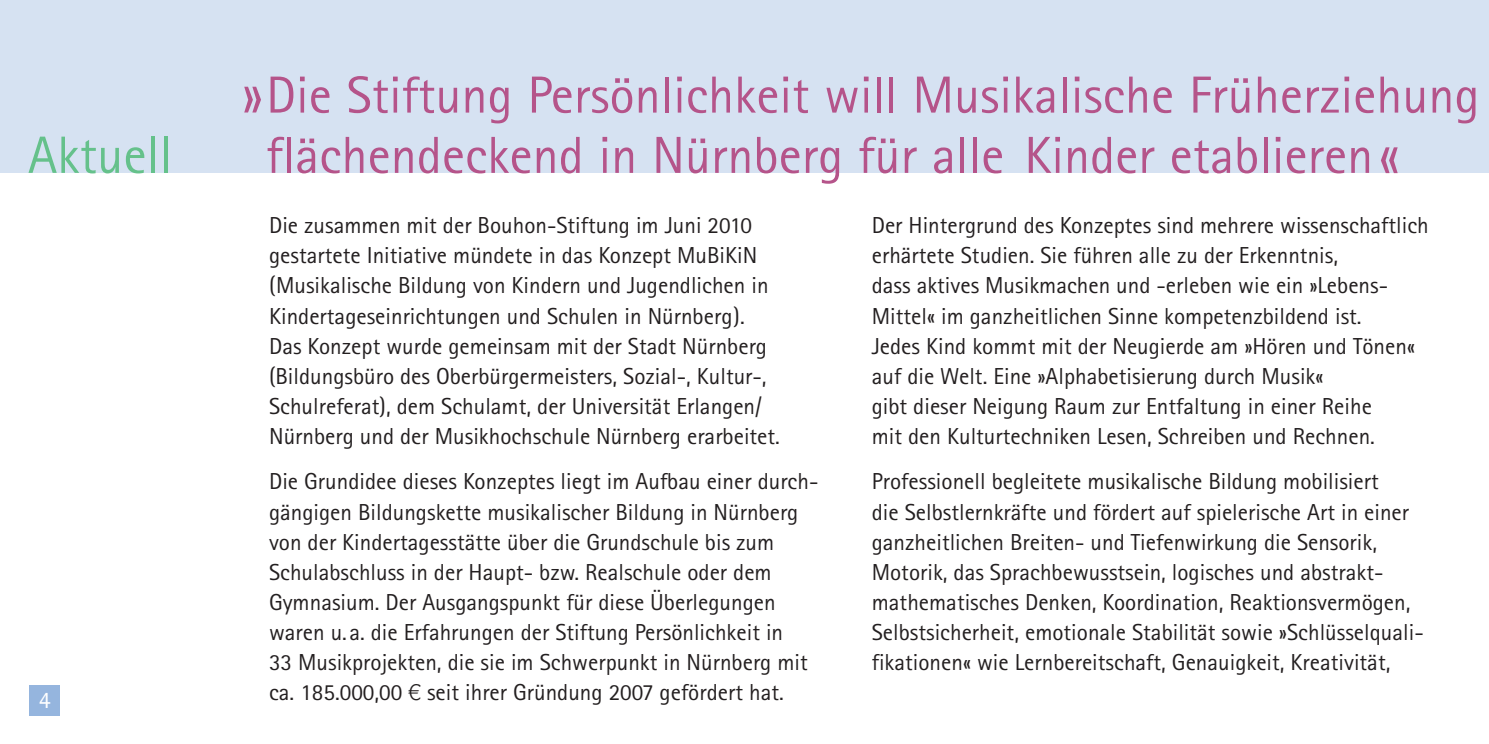
<style>
.page{position:relative;width:1489px;height:744px;background:#fff}
.page>*{position:absolute;margin:0;border:0;box-sizing:border-box;transform-origin:0 0}
.t1{font:52.5px "Rotis Sans Serif";color:#65c18b}
.t2{font:52.25px "Rotis Sans Serif";color:#b5548a}
.t3{font:23.75px "Rotis Sans Serif";color:#fff}
.t4{font:23px/30px "Rotis Sans Serif";color:#231f20}
.s1{font-weight:300;font-size:70px}
.s2{font-family:"LT Euro Money";font-size:22.5px}
</style>
<div class="page">
<div style="left:30px;top:685px;width:30px;height:30px;background:#95b5de"></div>
<div style="left:0;top:1px;width:1488px;height:172px;background:#d6e2f2"></div>
<h2 class="t2" style="left:241px;top:76px;width:1239px"><span class="s1">»</span>Die Stiftung Persönlichkeit will Musikalische Früherziehung</h2>
<h1 class="t1" style="left:28px;top:137px;width:145px">Aktuell</h1>
<h2 class="t2" style="left:266px;top:137px;width:1135px">flächendeckend in Nürnberg für alle Kinder etablieren<span class="s1">«</span></h2>
<p class="t3" style="left:39px;top:691px;width:13px">4</p>
<p class="t4" style="left:269px;top:213px;width:512px">Die zusammen mit der Bouhon-Stiftung im Juni 2010 gestartete Initiative mündete in das Konzept MuBiKiN (Musikalische Bildung von Kindern und Jugendlichen in Kindertageseinrichtungen und Schulen in Nürnberg).<br>Das Konzept wurde gemeinsam mit der Stadt Nürnberg (Bildungsbüro des Oberbürgermeisters, Sozial-, Kultur-, Schulreferat), dem Schulamt, der Universität Erlangen/ Nürnberg und der Musikhochschule Nürnberg erarbeitet.</p>
<p class="t4" style="left:269px;top:469px;width:551px">Die Grundidee dieses Konzeptes liegt im Aufbau einer durch&shy;gängigen Bildungskette musikalischer Bildung in Nürnberg von der Kindertagesstätte über die Grundschule bis zum Schulabschluss in der Haupt- bzw. Realschule oder dem Gymnasium. Der Ausgangspunkt für diese Überlegungen waren u.a. die Erfahrungen der Stiftung Persönlichkeit in<br>33 Musikprojekten, die sie im Schwerpunkt in Nürnberg mit ca. 185.000,00 <span class="s2">3</span> seit ihrer Gründung 2007 gefördert hat.</p>
<p class="t4" style="left:871px;top:213px;width:558px">Der Hintergrund des Konzeptes sind mehrere wissenschaftlich erhärtete Studien. Sie führen alle zu der Erkenntnis,<br>dass aktives Musikmachen und -erleben wie ein »Lebens-Mittel« im ganzheitlichen Sinne kompetenzbildend ist.<br>Jedes Kind kommt mit der Neugierde am »Hören und Tönen« auf die Welt. Eine »Alphabetisierung durch Musik«<br>gibt dieser Neigung Raum zur Entfaltung in einer Reihe<br>mit den Kulturtechniken Lesen, Schreiben und Rechnen.</p>
<p class="t4" style="left:871px;top:469px;width:553px">Professionell begleitete musikalische Bildung mobilisiert<br>die Selbstlernkräfte und fördert auf spielerische Art in einer ganzheitlichen Breiten- und Tiefenwirkung die Sensorik, Motorik, das Sprachbewusstsein, logisches und abstrakt&shy;mathematisches Denken, Koordination, Reaktionsvermögen, Selbstsicherheit, emotionale Stabilität sowie »Schlüsselquali&shy;fikationen« wie Lernbereitschaft, Genauigkeit, Kreativität,</p>
</div>
